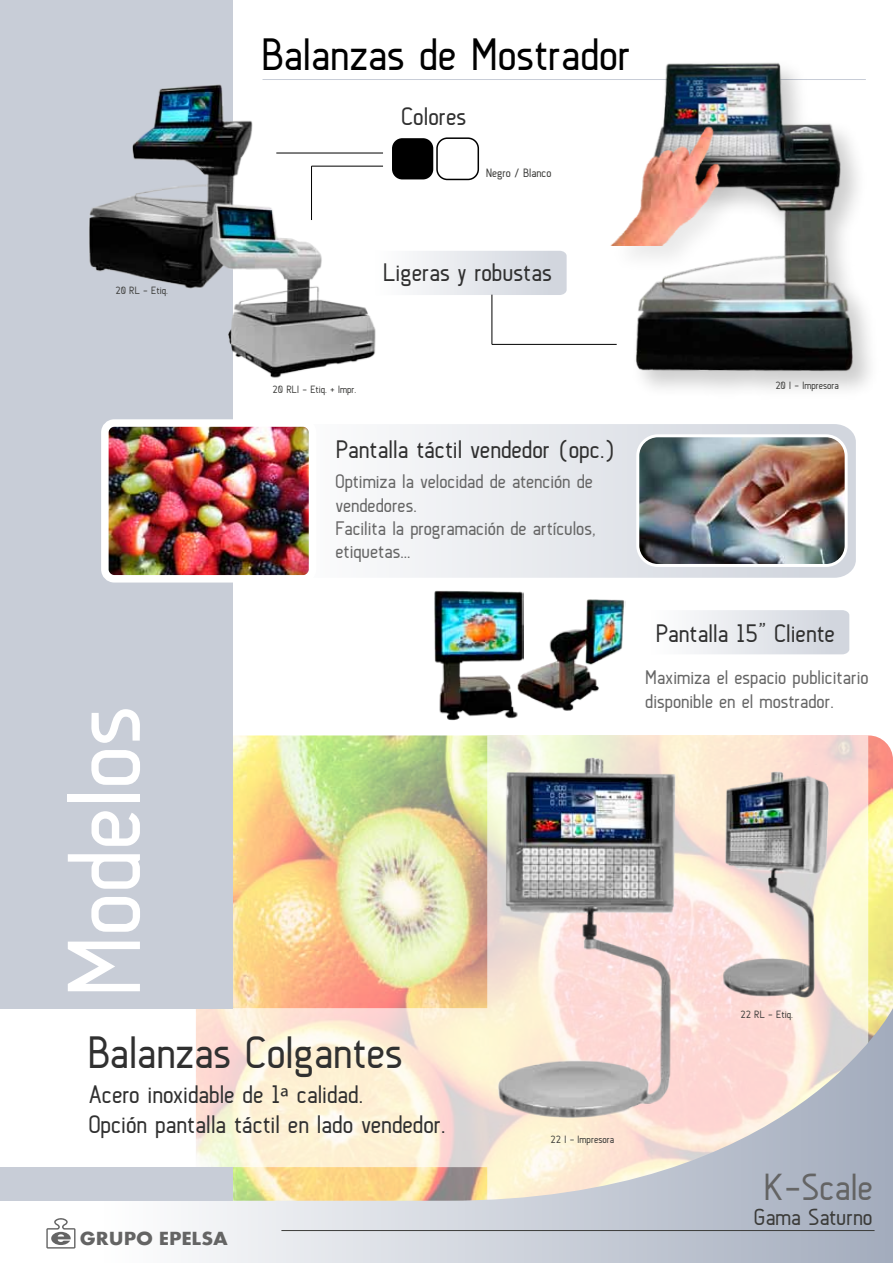
<style>
.page{position:relative;width:893px;height:1263px;background:#fff}
.page>*{position:absolute;margin:0;border:0;box-sizing:border-box;transform-origin:0 0}
.t1{font:102.6px "Anson";color:#fff}
.t2{font:45px "Anson";color:#000}
.t3{font:45px "Anson";color:#303030}
.t4{font:37.5px "Anson";color:#646464}
.t5{font:25.2px/30.2px "Anson";color:#303030}
.t6{font:23.1px "Anson";color:#3c3c3a}
.t7{font:700 19.65px "Aharoni";color:#646464;scale:1.05 1}
.t8{font:19.5px/23.4px "Anson";color:#666}
.t9{font:12px "Anson";color:#3c3c3a}
.t10{font:10.5px "Anson";color:#3c3c3a}
.s1{font-family:"Myriad Pro"}
.s2{color:#666}
</style>
<div class="page">
<svg style="left:389px;top:424px;width:467px;height:154px"></svg>
<svg style="left:413px;top:251px;width:154px;height:44px"></svg>
<svg style="left:690px;top:610px;width:159px;height:44px"></svg>
<img style="left:232px;top:735px;width:636px;height:273px">
<svg style="left:0;top:1008px;width:893px;height:255px"></svg>
<div style="left:0;top:0;width:232px;height:1008px;background:#c8cdd7"></div>
<div style="left:0;top:1167px;width:232px;height:34px;background:#c8cdd7"></div>
<img style="left:89px;top:79px;width:164px;height:210px">
<div style="left:392px;top:138px;width:41px;height:41px;background:#000;border-radius:10px"></div>
<div style="left:436px;top:137px;width:43px;height:43px;border:2px solid #000;border-radius:10px"></div>
<img style="left:631px;top:62px;width:225px;height:314px">
<img style="left:110px;top:428px;width:197px;height:145px">
<div style="left:101px;top:419px;width:215px;height:163px;border:8px solid #fff;border-radius:9px"></div>
<img style="left:203px;top:198px;width:173px;height:184px">
<img style="left:623px;top:116px;width:129px;height:163px">
<img style="left:610px;top:122px;width:118px;height:124px">
<svg style="left:46px;top:1218px;width:29px;height:30px"></svg>
<img style="left:434px;top:590px;width:90px;height:130px">
<img style="left:516px;top:599px;width:110px;height:112px">
<img style="left:638px;top:436px;width:208px;height:129px">
<div style="left:636px;top:434px;width:212px;height:133px;border:3px solid #fff;border-radius:20px"></div>
<img style="left:473px;top:743px;width:215px;height:388px">
<img style="left:697px;top:743px;width:142px;height:269px">
<p class="t10" style="left:115px;top:285px;width:54px">20 RL - Etiq.</p>
<h2 class="t2" style="left:263px;top:30px;width:370px">Balanzas de Mostrador</h2>
<p class="t5" style="left:401px;top:102px;width:67px">Colores</p>
<p class="t9" style="left:486px;top:166px;width:67px">Negro / Blanco</p>
<p class="t5" style="left:383px;top:257px;width:170px">Ligeras y robustas</p>
<p class="t10" style="left:273px;top:384px;width:85px">20 RLI - Etiq. + Impr.</p>
<p class="t5" style="left:336px;top:434px;width:280px">Pantalla táctil vendedor (opc.)</p>
<h1 class="t1" style="left:47px;top:997px;width:293px;rotate:-90deg">Modelos</h1>
<p class="t8" style="left:336px;top:470px;width:261px">Optimiza la velocidad de atención de vendedores.<br>Facilita la programación de artículos, etiquetas...</p>
<h2 class="t3" style="left:89px;top:1027px;width:315px">Balanzas Colgantes</h2>
<p class="t5" style="left:89px;top:1079px;width:358px">Acero inoxidable de 1<span class="s1">ª</span> calidad.<br>Opción pantalla táctil en lado vendedor.</p>
<p class="t7" style="left:80px;top:1231px;width:142px">GRUPO EPELSA</p>
<p class="t10" style="left:551px;top:1134px;width:65px">22 I - Impresora</p>
<p class="t10" style="left:775px;top:379px;width:65px">20 I - Impresora</p>
<p class="t5" style="left:656px;top:618px;width:180px">Pantalla 15” Cliente</p>
<p class="t8" style="left:645px;top:666px;width:225px">Maximiza el espacio publicitario disponible en el mostrador.</p>
<p class="t10" style="left:740px;top:1008px;width:54px">22 RL - Etiq.</p>
<h3 class="t4" style="left:764px;top:1166px;width:110px">K<span class="s2">-</span>Scale</h3>
<p class="t6" style="left:754px;top:1203px;width:120px">Gama Saturno</p>
</div>
